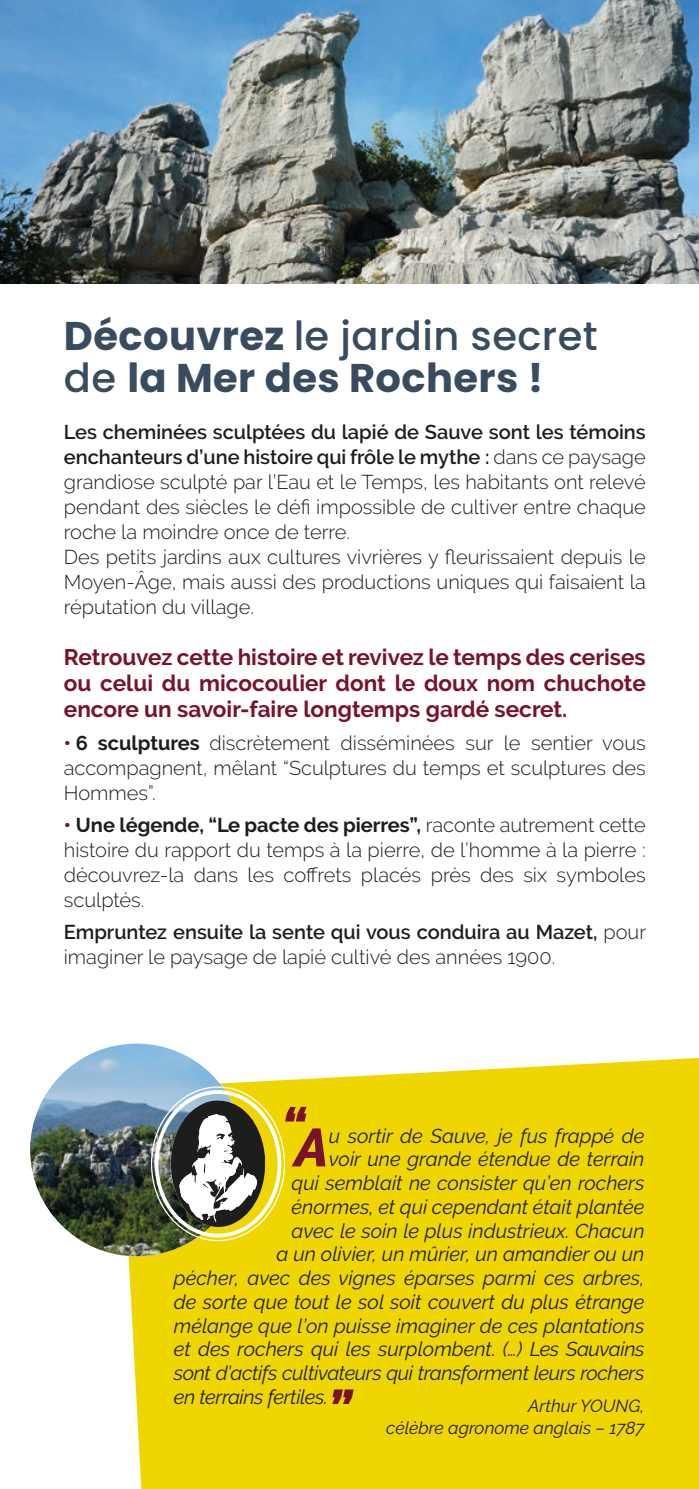
<style>
.page{position:relative;width:699px;height:1489px;background:#fff}
.page>*{position:absolute;margin:0;border:0;box-sizing:border-box;transform-origin:0 0}
.t1{font:italic 800 53.5px "Raleway";color:#79132b}
.t2{font:700 40px/42.5px "Poppins";letter-spacing:.01em;color:#394b5f}
.t3{font:700 22.5px/26.2px "Raleway";color:#79132b;text-align:justify}
.t4{font:300 20px/25px "Raleway";color:#1d1d1b}
.t5{font:italic 20px "Raleway";color:#1d1d1b}
.t6{font:italic 20px "Raleway";letter-spacing:-.02em;color:#1d1d1b}
.t7{font:italic 17.5px/22.5px "Raleway";color:#1d1d1b;text-align:right}
.s1{font-weight:500}
.s2{font-weight:600}
.s3{font-weight:700;color:#79132b}
.s4{font-weight:700}
</style>
<div class="page">
<img style="left:0;top:0;width:698px;height:283px">
<div style="left:120px;top:1058px;width:578px;height:430px;background:#f0d600"></div>
<img style="left:30px;top:1043px;width:213px;height:213px;border-radius:106px">
<svg style="left:332px;top:1389px;width:21px;height:14px"></svg>
<svg style="left:170px;top:1100px;width:95px;height:126px"></svg>
<div style="left:154px;top:1090px;width:127px;height:147px;border:4px solid #fff;border-radius:50%"></div>
<h2 class="t2" style="left:64px;top:315px;width:535px">Découvrez <span class="s1">le jardin secret de</span> la Mer des Rochers !</h2>
<p class="t4" style="left:64px;top:419px;width:583px"><span class="s2">Les cheminées sculptées du lapié de Sauve sont les témoins enchanteurs d’une histoire qui frôle le mythe :</span> dans ce paysage grandiose sculpté par l’Eau et le Temps, les habitants ont relevé pendant des siècles le défi impossible de cultiver entre chaque roche la moindre once de terre.<br>Des petits jardins aux cultures vivrières y fleurissaient depuis le Moyen-Âge, mais aussi des productions uniques qui faisaient la réputation du village.</p>
<p class="t3" style="left:64px;top:644px;width:583px">Retrouvez cette histoire et revivez le temps des cerises ou celui du micocoulier dont le doux nom chuchote encore un savoir-faire longtemps gardé secret.</p>
<p class="t4" style="left:64px;top:730px;width:583px;text-align:justify"><span class="s3">•</span> <span class="s4">6 sculptures</span> discrètement disséminées sur le sentier vous accompagnent, mêlant “Sculptures du temps et sculptures des Hommes”.</p>
<p class="t4" style="left:64px;top:812px;width:583px;text-align:justify"><span class="s3">•</span> <span class="s4">Une légende, “Le pacte des pierres”,</span> raconte autrement cette histoire du rapport du temps à la pierre, de l’homme à la pierre : découvrez-la dans les coffrets placés près des six symboles sculptés.</p>
<p class="t4" style="left:64px;top:919px;width:583px"><span class="s2">Empruntez ensuite la sente qui vous conduira au Mazet,</span> pour imaginer le paysage de lapié cultivé des années 1900.</p>
<h1 class="t1" style="left:280px;top:1096px;width:27px">“</h1>
<h1 class="t1" style="left:294px;top:1116px;width:36px">A</h1>
<p class="t5" style="left:328px;top:1123px;width:317px">u sortir de Sauve, je fus frappé de</p>
<p class="t5" style="left:328px;top:1147px;width:317px">voir une grande étendue de terrain</p>
<p class="t5" style="left:291px;top:1171px;width:354px">qui semblait ne consister qu’en rochers</p>
<p class="t5" style="left:291px;top:1195px;width:354px">énormes, et qui cependant était plantée</p>
<p class="t5" style="left:291px;top:1218px;width:354px">avec le soin le plus industrieux. Chacun</p>
<p class="t5" style="left:276px;top:1242px;width:369px">a un olivier, un mûrier, un amandier ou un</p>
<p class="t5" style="left:174px;top:1266px;width:472px">pécher, avec des vignes éparses parmi ces arbres,</p>
<p class="t5" style="left:174px;top:1290px;width:471px">de sorte que tout le sol soit couvert du plus étrange</p>
<p class="t5" style="left:174px;top:1313px;width:472px">mélange que l’on puisse imaginer de ces plantations</p>
<p class="t5" style="left:174px;top:1337px;width:472px">et des rochers qui les surplombent. (…) Les Sauvains</p>
<p class="t6" style="left:174px;top:1361px;width:471px">sont d’actifs cultivateurs qui transforment leurs rochers</p>
<p class="t6" style="left:174px;top:1385px;width:155px">en terrains fertiles.</p>
<p class="t7" style="left:386px;top:1393px;width:259px">Arthur YOUNG,<br>célèbre agronome anglais – 1787</p>
</div>
